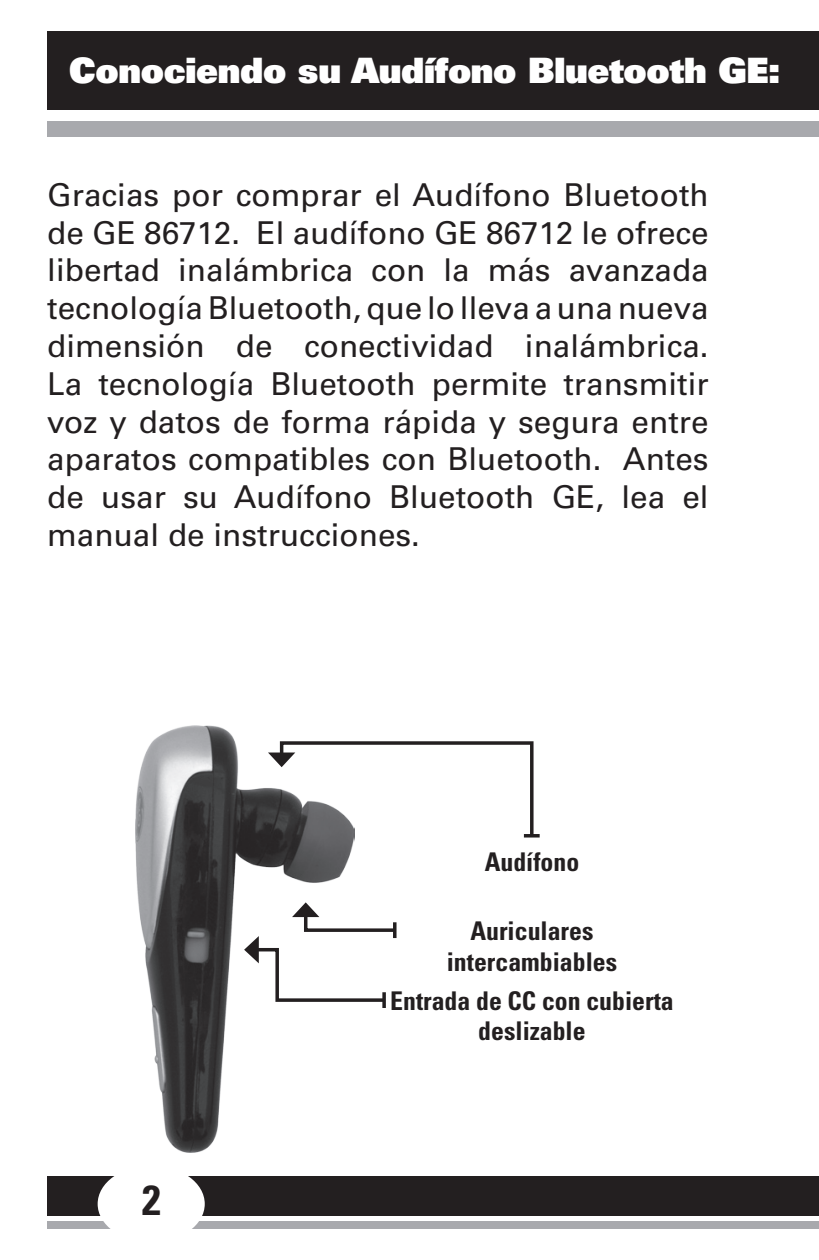
<style>
.page{position:relative;width:819px;height:1260px;background:#fff}
.page>*{position:absolute;margin:0;border:0;box-sizing:border-box;transform-origin:0 0}
.t1{font:900 35px "Univers";letter-spacing:-.01em;color:#fff}
.t2{font:31.5px/37.8px "Univers";color:#231f20;text-align:justify}
.t3{font:700 condensed 25.9px/30.8px "Univers";color:#231f20;text-align:center}
</style>
<div class="page">
<div style="left:47px;top:32px;width:772px;height:78px;background:#231f20"></div>
<div style="left:47px;top:121px;width:772px;height:15px;background:#a8a9ad"></div>
<div style="left:47px;top:1176px;width:772px;height:39px;background:#231f20"></div>
<div style="left:47px;top:1221px;width:772px;height:7px;background:#a8a9ad"></div>
<div style="left:98px;top:1166px;width:107px;height:76px;background:#fff;border-radius:50%"></div>
<img style="left:135px;top:726px;width:220px;height:427px">
<svg style="left:535px;top:834px;width:5px;height:4px"></svg>
<svg style="left:268px;top:740px;width:267px;height:99px"></svg>
<svg style="left:382px;top:1004px;width:4px;height:4px"></svg>
<svg style="left:244px;top:902px;width:153px;height:102px"></svg>
<p class="t1" style="left:69px;top:48px;width:713px">Conociendo su Audífono Bluetooth GE:</p>
<p class="t2" style="left:47px;top:176px;width:663px">Gracias por comprar el Audífono Bluetooth de GE 86712. El audífono GE 86712 le ofrece libertad inalámbrica con la más avanzada tecnología Bluetooth, que lo lleva a una nueva dimensión de conectividad inalámbrica.<br>La tecnología Bluetooth permite transmitir voz y datos de forma rápida y segura entre aparatos compatibles con Bluetooth. Antes de usar su Audífono Bluetooth GE, lea el manual de instrucciones.</p>
<p class="t3" style="left:485px;top:846px;width:96px">Audífono</p>
<p class="t3" style="left:447px;top:916px;width:172px">Auriculares intercambiables</p>
<p class="t3" style="left:390px;top:985px;width:285px">Entrada de CC con cubierta deslizable</p>
</div>
